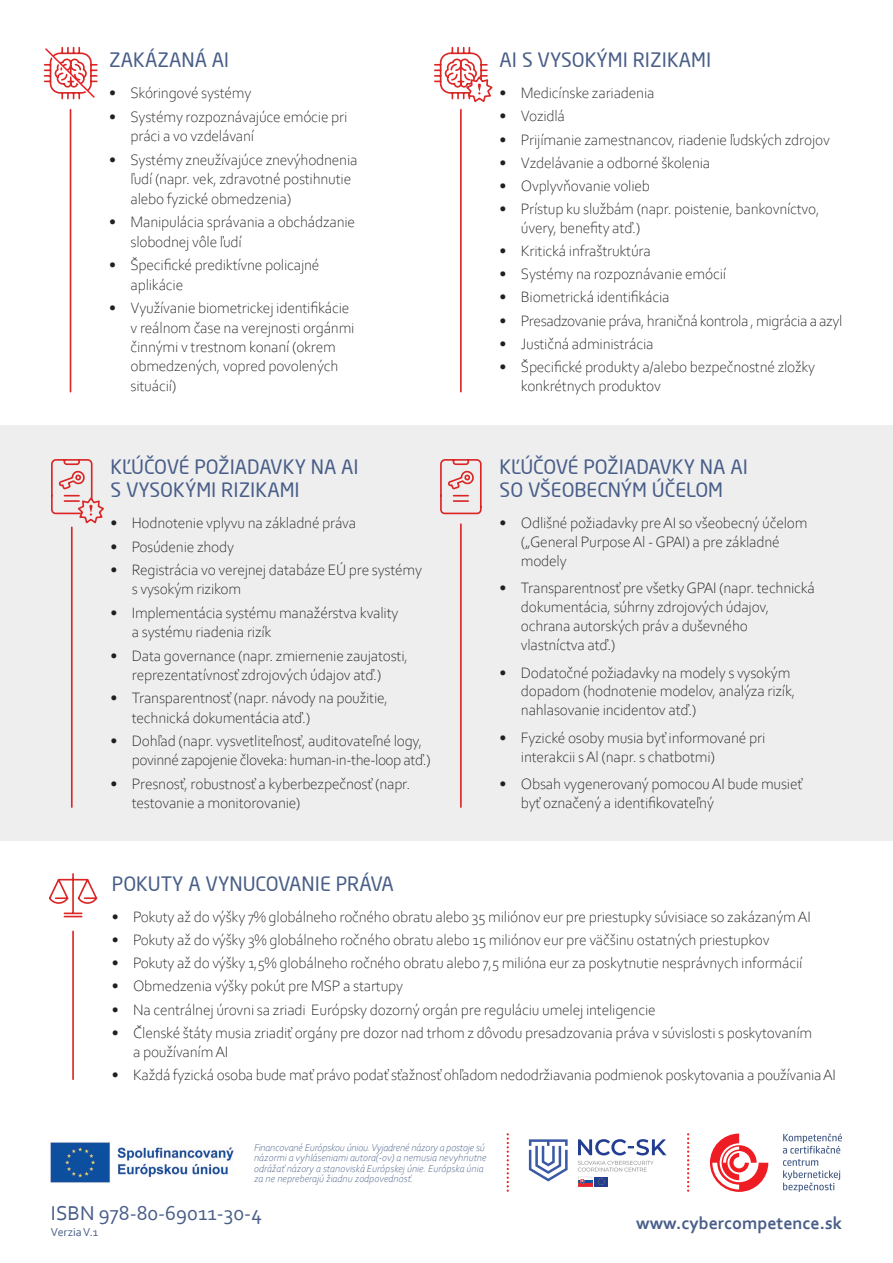
<style>
.page{position:relative;width:893px;height:1263px;background:#fff}
.page>*{position:absolute;margin:0;border:0;box-sizing:border-box;transform-origin:0 0}
.t1{font:21px "Corbel";color:#485e88}
.t2{font:19.5px/23.4px "Neo Sans Pro";color:#485e88}
.t3{font:700 18px "Corbel";color:#485e88}
.t4{font:300 15.75px/18.9px "Corbel";letter-spacing:-.015em;color:#231f20}
.t5{font:12px "Corbel";color:#485e88}
.t6{font:italic 300 10.5px/10.5px "Corbel";color:#485e88}
</style>
<div class="page">
<div style="left:0;top:425px;width:893px;height:415px;background:#eeeeef"></div>
<img style="left:50px;top:1142px;width:184px;height:41px">
<svg style="left:529px;top:1139px;width:39px;height:42px"></svg>
<svg style="left:578px;top:1161px;width:76px;height:10px"></svg>
<svg style="left:578px;top:1139px;width:88px;height:16px"></svg>
<div style="left:594px;top:1177px;width:14px;height:9px;background:#233e91"></div>
<svg style="left:598px;top:1178px;width:7px;height:7px"></svg>
<svg style="left:578px;top:1177px;width:14px;height:9px"></svg>
<svg style="left:710px;top:1133px;width:58px;height:59px"></svg>
<svg style="left:783px;top:1133px;width:59px;height:59px"></svg>
<svg style="left:687px;top:1133px;width:2px;height:59px"></svg>
<svg style="left:507px;top:1133px;width:2px;height:59px"></svg>
<hr style="left:71px;top:527px;width:2px;height:280px;background:#da2726">
<svg style="left:51px;top:459px;width:53px;height:65px"></svg>
<svg style="left:434px;top:46px;width:59px;height:57px"></svg>
<svg style="left:440px;top:459px;width:42px;height:56px"></svg>
<hr style="left:72px;top:931px;width:2px;height:148px;background:#da2726">
<svg style="left:49px;top:873px;width:49px;height:45px"></svg>
<hr style="left:70px;top:110px;width:1px;height:282px;background:#da2726">
<hr style="left:460px;top:110px;width:2px;height:282px;background:#da2726">
<svg style="left:44px;top:46px;width:54px;height:54px"></svg>
<hr style="left:460px;top:524px;width:2px;height:283px;background:#da2726">
<p class="t2" style="left:109px;top:48px;width:121px">ZAKÁZANÁ Al</p>
<p class="t2" style="left:500px;top:48px;width:213px">AI S VYSOKÝMI RIZIKAMI</p>
<p class="t4" style="left:109px;top:83px;width:144px">• Skóringové systémy</p>
<p class="t4" style="left:131px;top:106px;width:218px;line-height:19.4px;text-indent:-21px">• Systémy rozpoznávajúce emócie pri práci a vo vzdelávaní</p>
<p class="t4" style="left:131px;top:149px;width:229px;line-height:19.4px;text-indent:-21px">• Systémy zneužívajúce znevýhodnenia ľudí (napr. vek, zdravotné postihnutie alebo fyzické obmedzenia)</p>
<p class="t4" style="left:131px;top:212px;width:226px;line-height:19.4px;text-indent:-21px">• Manipulácia správania a obchádzanie slobodnej vôle ľudí</p>
<p class="t4" style="left:131px;top:255px;width:190px;line-height:19.4px;text-indent:-21px">• Špecifické prediktívne policajné aplikácie</p>
<p class="t4" style="left:131px;top:298px;width:226px;line-height:19.4px;text-indent:-21px">• Využívanie biometrickej identifikácie v reálnom čase na verejnosti orgánmi činnými v trestnom konaní (okrem obmedzených, vopred povolených situácií)</p>
<p class="t4" style="left:500px;top:83px;width:156px">• Medicínske zariadenia</p>
<p class="t4" style="left:500px;top:106px;width:67px">• Vozidlá</p>
<p class="t4" style="left:500px;top:129px;width:332px">• Prijímanie zamestnancov, riadenie ľudských zdrojov</p>
<p class="t4" style="left:500px;top:152px;width:212px">• Vzdelávanie a odborné školenia</p>
<p class="t4" style="left:500px;top:176px;width:152px">• Ovplyvňovanie volieb</p>
<p class="t4" style="left:521px;top:199px;width:300px;text-indent:-21px">• Prístup ku službám (napr. poistenie, bankovníctvo, úvery, benefity atď.)</p>
<p class="t4" style="left:500px;top:241px;width:153px">• Kritická infraštruktúra</p>
<p class="t4" style="left:500px;top:264px;width:228px">• Systémy na rozpoznávanie emócií</p>
<p class="t4" style="left:500px;top:287px;width:172px">• Biometrická identifikácia</p>
<p class="t4" style="left:500px;top:310px;width:344px">• Presadzovanie práva, hraničná kontrola , migrácia a azyl</p>
<p class="t4" style="left:500px;top:333px;width:155px">• Justičná administrácia</p>
<p class="t4" style="left:521px;top:356px;width:296px;text-indent:-21px">• Špecifické produkty a/alebo bezpečnostné zložky konkrétnych produktov</p>
<p class="t2" style="left:111px;top:455px;width:250px">KĽÚČOVÉ POŽIADAVKY NA AI<br>S VYSOKÝMI RIZIKAMI</p>
<p class="t2" style="left:500px;top:455px;width:250px">KĽÚČOVÉ POŽIADAVKY NA AI<br>SO VŠEOBECNÝM ÚČELOM</p>
<p class="t4" style="left:111px;top:513px;width:247px">• Hodnotenie vplyvu na základné práva</p>
<p class="t4" style="left:111px;top:536px;width:125px">• Posúdenie zhody</p>
<p class="t4" style="left:132px;top:560px;width:292px;text-indent:-21px">• Registrácia vo verejnej databáze EÚ pre systémy s vysokým rizikom</p>
<p class="t4" style="left:132px;top:602px;width:268px;text-indent:-21px">• Implementácia systému manažérstva kvality a systému riadenia rizík</p>
<p class="t4" style="left:111px;top:645px;width:299px;text-align:center">• Data governance (napr. zmiernenie zaujatosti, reprezentatívnosť zdrojových údajov atď.)</p>
<p class="t4" style="left:132px;top:688px;width:258px;text-indent:-21px">• Transparentnosť (napr. návody na použitie, technická dokumentácia atď.)</p>
<p class="t4" style="left:132px;top:731px;width:300px;text-indent:-21px">• Dohľad (napr. vysvetliteľnosť, auditovateľné logy, povinné zapojenie človeka: human-in-the-loop atď.)</p>
<p class="t4" style="left:132px;top:773px;width:280px;text-indent:-21px">• Presnosť, robustnosť a kyberbezpečnosť (napr. testovanie a monitorovanie)</p>
<p class="t4" style="left:521px;top:513px;width:288px;text-indent:-21px">• Odlišné požiadavky pre AI so všeobecný účelom („General Purpose Al - GPAI) a pre základné modely</p>
<p class="t4" style="left:521px;top:578px;width:296px;text-indent:-21px">• Transparentnosť pre všetky GPAI (napr. technická dokumentácia, súhrny zdrojových údajov, ochrana autorských práv a duševného vlastníctva atď.)</p>
<p class="t4" style="left:521px;top:662px;width:276px;text-indent:-21px">• Dodatočné požiadavky na modely s vysokým dopadom (hodnotenie modelov, analýza rizík, nahlasovanie incidentov atď.)</p>
<p class="t4" style="left:521px;top:727px;width:246px;text-indent:-21px">• Fyzické osoby musia byť informované pri interakcii s Al (napr. s chatbotmi)</p>
<p class="t4" style="left:521px;top:774px;width:283px;text-indent:-21px">• Obsah vygenerovaný pomocou AI bude musieť byť označený a identifikovateľný</p>
<p class="t2" style="left:112px;top:872px;width:284px">POKUTY A VYNUCOVANIE PRÁVA</p>
<p class="t4" style="left:112px;top:907px;width:700px">• Pokuty až do výšky 7% globálneho ročného obratu alebo 35 miliónov eur pre priestupky súvisiace so zakázaným AI</p>
<p class="t4" style="left:112px;top:930px;width:659px">• Pokuty až do výšky 3% globálneho ročného obratu alebo 15 miliónov eur pre väčšinu ostatných priestupkov</p>
<p class="t4" style="left:112px;top:953px;width:692px">• Pokuty až do výšky 1,5% globálneho ročného obratu alebo 7,5 milióna eur za poskytnutie nesprávnych informácií</p>
<p class="t4" style="left:112px;top:976px;width:293px">• Obmedzenia výšky pokút pre MSP a startupy</p>
<p class="t4" style="left:112px;top:999px;width:545px">• Na centrálnej úrovni sa zriadi Európsky dozorný orgán pre reguláciu umelej inteligencie</p>
<p class="t4" style="left:133px;top:1022px;width:681px;text-indent:-21px">• Členské štáty musia zriadiť orgány pre dozor nad trhom z dôvodu presadzovania práva v súvislosti s poskytovaním a používaním AI</p>
<p class="t4" style="left:112px;top:1064px;width:726px">• Každá fyzická osoba bude mať právo podať sťažnosť ohľadom nedodržiavania podmienok poskytovania a používania AI</p>
<p class="t6" style="left:254px;top:1142px;width:234px">Financované Európskou úniou. Vyjadrené názory a postoje sú názormi a vyhláseniami autora(-ov) a nemusia nevyhnutne odrážať názory a stanoviská Európskej únie. Európska únia za ne nepreberajú žiadnu zodpovednosť.</p>
<h1 class="t1" style="left:51px;top:1200px;width:213px">ISBN 978-80-69011-30-4</h1>
<p class="t5" style="left:51px;top:1224px;width:49px">Verzia V.1</p>
<p class="t3" style="left:636px;top:1212px;width:207px">www.cybercompetence.sk</p>
</div>
